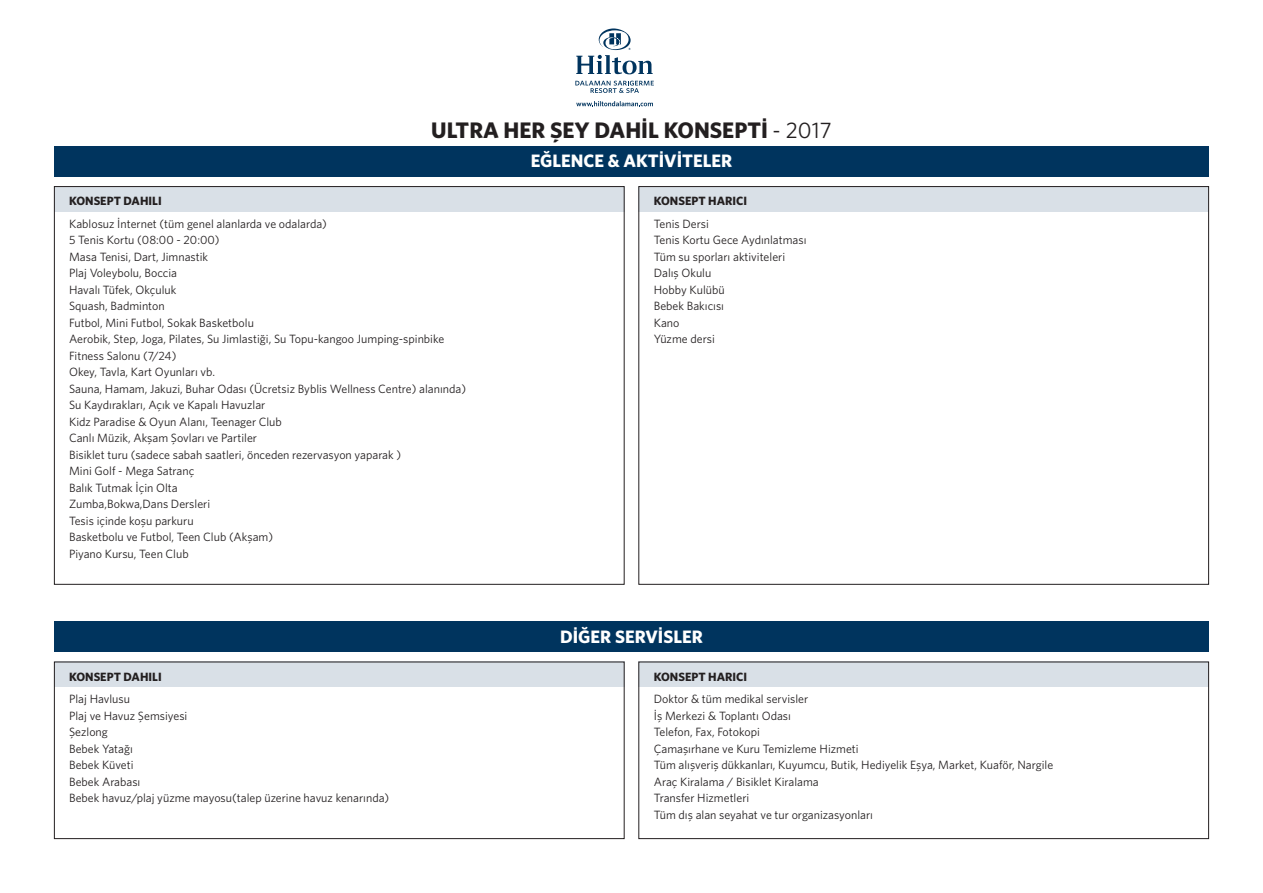
<style>
.page{position:relative;width:1263px;height:893px;background:#fff}
.page>*{position:absolute;margin:0;border:0;box-sizing:border-box;transform-origin:0 0}
.t1{font:700 22.5px "Whitney";color:#231f20}
.t2{font:700 18px "Whitney";color:#fff}
.t3{font:12px/16.5px "Whitney";color:#231f20}
.t4{font:700 12px "Whitney";color:#231f20}
.s1{font-weight:400}
</style>
<div class="page">
<div style="left:54px;top:186px;width:570px;height:26px;background:#d9e0e7"></div>
<div style="left:54px;top:662px;width:570px;height:25px;background:#d9e0e7"></div>
<div style="left:638px;top:186px;width:571px;height:26px;background:#d9e0e7"></div>
<div style="left:638px;top:662px;width:571px;height:25px;background:#d9e0e7"></div>
<svg style="left:576px;top:28px;width:77px;height:46px"></svg>
<svg style="left:575px;top:81px;width:79px;height:12px"></svg>
<svg style="left:576px;top:101px;width:77px;height:5px"></svg>
<div style="left:54px;top:146px;width:1155px;height:31px;background:#00345e"></div>
<div style="left:54px;top:621px;width:1155px;height:31px;background:#00345e"></div>
<div style="left:54px;top:662px;width:570px;height:177px;border:1px solid #231f20"></div>
<div style="left:638px;top:662px;width:571px;height:177px;border:1px solid #231f20"></div>
<h1 class="t1" style="left:431px;top:116px;width:402px">ULTRA HER ŞEY DAHİL KONSEPTİ <span class="s1">- 2017</span></h1>
<h2 class="t2" style="left:531px;top:149px;width:203px">EĞLENCE &amp; AKTİVİTELER</h2>
<p class="t4" style="left:69px;top:193px;width:94px">KONSEPT DAHILI</p>
<p class="t3" style="left:69px;top:215px;width:398px">Kablosuz İnternet (tüm genel alanlarda ve odalarda)<br>5 Tenis Kortu (08:00 - 20:00)<br>Masa Tenisi, Dart, Jimnastik<br>Plaj Voleybolu, Boccia<br>Havalı Tüfek, Okçuluk<br>Squash, Badminton<br>Futbol, Mini Futbol, Sokak Basketbolu<br>Aerobik, Step, Joga, Pilates, Su Jimlastiği, Su Topu-kangoo Jumping-spinbike Fitness Salonu (7/24)<br>Okey, Tavla, Kart Oyunları vb.<br>Sauna, Hamam, Jakuzi, Buhar Odası (Ücretsiz Byblis Wellness Centre) alanında)<br>Su Kaydırakları, Açık ve Kapalı Havuzlar<br>Kidz Paradise &amp; Oyun Alanı, Teenager Club<br>Canlı Müzik, Akşam Şovları ve Partiler<br>Bisiklet turu (sadece sabah saatleri, önceden rezervasyon yaparak )<br>Mini Golf - Mega Satranç<br>Balık Tutmak İçin Olta<br>Zumba,Bokwa,Dans Dersleri<br>Tesis içinde koşu parkuru<br>Basketbolu ve Futbol, Teen Club (Akşam)<br>Piyano Kursu, Teen Club</p>
<p class="t4" style="left:69px;top:669px;width:94px">KONSEPT DAHILI</p>
<p class="t3" style="left:69px;top:691px;width:322px">Plaj Havlusu<br>Plaj ve Havuz Şemsiyesi<br>Şezlong<br>Bebek Yatağı<br>Bebek Küveti<br>Bebek Arabası<br>Bebek havuz/plaj yüzme mayosu(talep üzerine havuz kenarında)</p>
<p class="t4" style="left:654px;top:193px;width:95px">KONSEPT HARICI</p>
<p class="t3" style="left:654px;top:215px;width:154px">Tenis Dersi<br>Tenis Kortu Gece Aydınlatması<br>Tüm su sporları aktiviteleri<br>Dalış Okulu<br>Hobby Kulübü<br>Bebek Bakıcısı<br>Kano<br>Yüzme dersi</p>
<h2 class="t2" style="left:560px;top:625px;width:144px">DİĞER SERVİSLER</h2>
<p class="t4" style="left:654px;top:669px;width:95px">KONSEPT HARICI</p>
<p class="t3" style="left:654px;top:691px;width:401px">Doktor &amp; tüm medikal servisler<br>İş Merkezi &amp; Toplantı Odası<br>Telefon, Fax, Fotokopi<br>Çamaşırhane ve Kuru Temizleme Hizmeti<br>Tüm alışveriş dükkanları, Kuyumcu, Butik, Hediyelik Eşya, Market, Kuaför, Nargile Araç Kiralama / Bisiklet Kiralama<br>Transfer Hizmetleri<br>Tüm dış alan seyahat ve tur organizasyonları</p>
</div>
